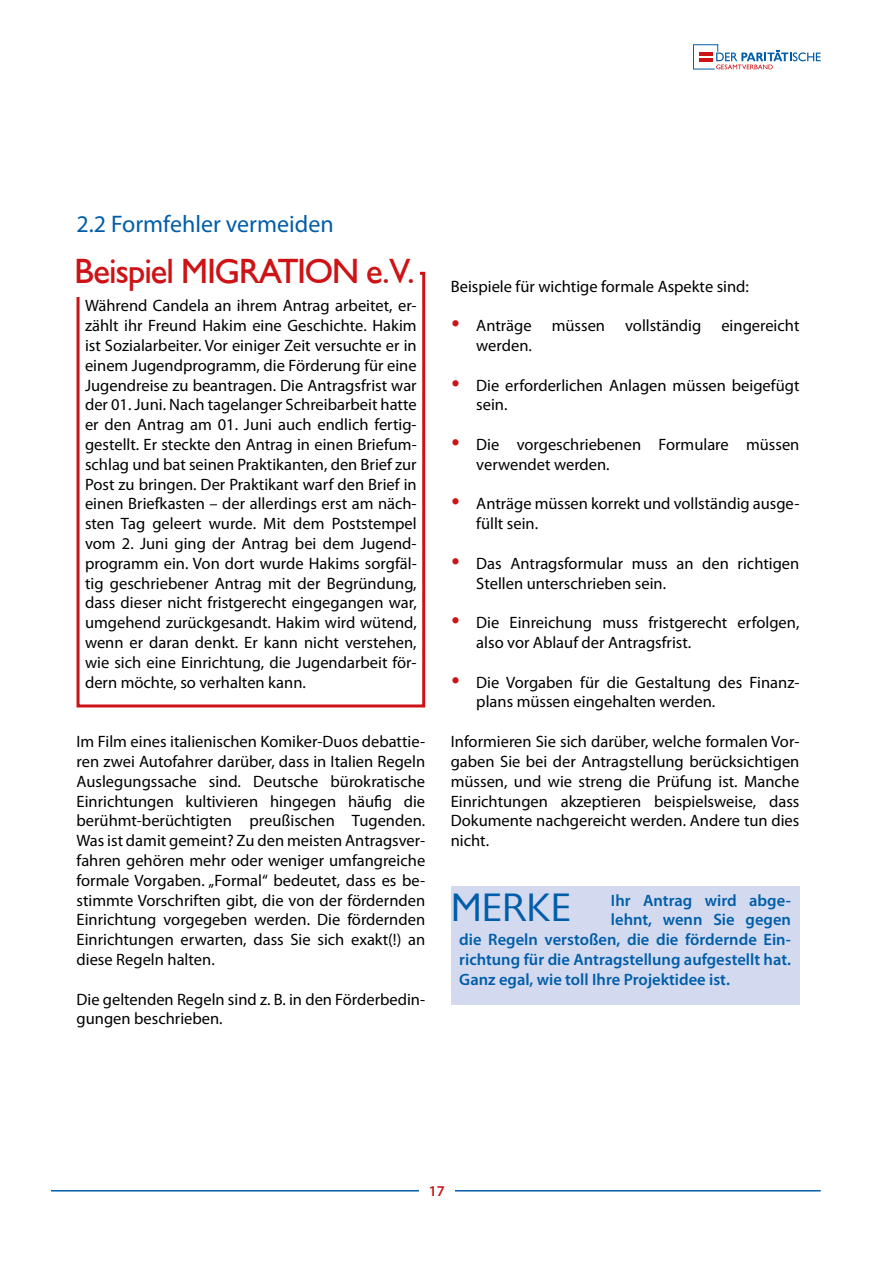
<style>
.page{position:relative;width:893px;height:1263px;background:#fff}
.page>*{position:absolute;margin:0;border:0;box-sizing:border-box;transform-origin:0 0}
.t1{font:40.8px "Chantilly";color:#005da9}
.t2{font:500 36px "Chantilly";letter-spacing:-.025em;color:#cd1316}
.t3{font:24px "Myriad Pro";color:#005da9}
.t4{font:16.5px/19.8px "Myriad Pro";color:#000}
.t5{font:600 16.5px "Myriad Pro";color:#005da9}
.t6{font:600 15px "Myriad Pro";color:#cd1316}
.s1{color:#cd1316}
</style>
<div class="page">
<hr style="left:51px;top:1190px;width:770px;height:1px;background:#005da9">
<div style="left:419px;top:1185px;width:36px;height:26px;background:#fff"></div>
<svg style="left:693px;top:44px;width:128px;height:25px"></svg>
<div style="left:451px;top:886px;width:348px;height:118px;background:#d3daf0"></div>
<div style="left:77px;top:272px;width:348px;height:435px;border:3px solid #cd1316"></div>
<div style="left:74px;top:252px;width:346px;height:44px;background:#fff"></div>
<h3 class="t3" style="left:77px;top:209px;width:259px">2.2 Formfehler vermeiden</h3>
<h2 class="t2" style="left:74px;top:252px;width:342px">Beispiel Migration e.V.</h2>
<p class="t4" style="left:85px;top:296px;width:333px;text-align:justify">Während Candela an ihrem Antrag arbeitet, er&shy;zählt ihr Freund Hakim eine Geschichte. Hakim ist Sozialarbeiter. Vor einiger Zeit versuchte er in einem Jugendprogramm, die Förderung für eine Jugendreise zu beantragen. Die Antragsfrist war der 01. Juni. Nach tagelanger Schreibarbeit hatte er den Antrag am 01. Juni auch endlich fertig&shy;gestellt. Er steckte den Antrag in einen Briefum&shy;schlag und bat seinen Praktikanten, den Brief zur Post zu bringen. Der Praktikant warf den Brief in einen Briefkasten – der allerdings erst am näch&shy;sten Tag geleert wurde. Mit dem Poststempel vom 2. Juni ging der Antrag bei dem Jugend&shy;programm ein. Von dort wurde Hakims sorgfäl&shy;tig geschriebener Antrag mit der Begründung, dass dieser nicht fristgerecht eingegangen war, umgehend zurückgesandt. Hakim wird wütend, wenn er daran denkt. Er kann nicht verstehen, wie sich eine Einrichtung, die Jugendarbeit för&shy;dern möchte, so verhalten kann.</p>
<p class="t4" style="left:77px;top:731px;width:350px;text-align:justify">Im Film eines italienischen Komiker-Duos debattie&shy;ren zwei Autofahrer darüber, dass in Italien Regeln Auslegungssache sind. Deutsche bürokratische Einrichtungen kultivieren hingegen häufig die berühmt-berüchtigten preußischen Tugenden.<br>Was ist damit gemeint? Zu den meisten Antragsver&shy;fahren gehören mehr oder weniger umfangreiche formale Vorgaben. „Formal“ bedeutet, dass es be&shy;stimmte Vorschriften gibt, die von der fördernden Einrichtung vorgegeben werden. Die fördernden Einrichtungen erwarten, dass Sie sich exakt(!) an diese Regeln halten.</p>
<p class="t4" style="left:77px;top:989px;width:350px">Die geltenden Regeln sind z. B. in den Förderbedin&shy;gungen beschrieben.</p>
<p class="t4" style="left:451px;top:276px;width:300px">Beispiele für wichtige formale Aspekte sind:</p>
<p class="t4" style="left:476px;top:316px;width:325px;text-indent:-26px"><span class="s1">•</span> Anträge müssen vollständig eingereicht werden.</p>
<p class="t4" style="left:476px;top:375px;width:325px;text-indent:-26px"><span class="s1">•</span> Die erforderlichen Anlagen müssen beigefügt sein.</p>
<p class="t4" style="left:476px;top:434px;width:325px;text-indent:-26px"><span class="s1">•</span> Die vorgeschriebenen Formulare müssen verwendet werden.</p>
<p class="t4" style="left:476px;top:494px;width:325px;text-indent:-26px"><span class="s1">•</span> Anträge müssen korrekt und vollständig ausge&shy;füllt sein.</p>
<p class="t4" style="left:476px;top:553px;width:325px;text-indent:-26px"><span class="s1">•</span> Das Antragsformular muss an den richtigen<br>Stellen unterschrieben sein.</p>
<p class="t4" style="left:476px;top:613px;width:325px;text-indent:-26px"><span class="s1">•</span> Die Einreichung muss fristgerecht erfolgen, also vor Ablauf der Antragsfrist.</p>
<p class="t4" style="left:476px;top:672px;width:325px;text-indent:-26px"><span class="s1">•</span> Die Vorgaben für die Gestaltung des Finanz&shy;plans müssen eingehalten werden.</p>
<p class="t4" style="left:451px;top:731px;width:350px;text-align:justify">Informieren Sie sich darüber, welche formalen Vor&shy;gaben Sie bei der Antragstellung berücksichtigen müssen, und wie streng die Prüfung ist. Manche Einrichtungen akzeptieren beispielsweise, dass Dokumente nachgereicht werden. Andere tun dies nicht.</p>
<p class="t5" style="left:611px;top:889px;width:181px">Ihr Antrag wird abge-</p>
<p class="t5" style="left:611px;top:909px;width:182px">lehnt, wenn Sie gegen</p>
<p class="t5" style="left:459px;top:929px;width:333px">die Regeln verstoßen, die die fördernde Ein-</p>
<p class="t5" style="left:459px;top:949px;width:333px">richtung für die Antragstellung aufgestellt hat.</p>
<p class="t5" style="left:459px;top:969px;width:272px">Ganz egal, wie toll Ihre Projektidee ist.</p>
<h1 class="t1" style="left:451px;top:886px;width:26px">MER</h1>
<h1 class="t1" style="left:527px;top:886px;width:41px">KE</h1>
<p class="t6" style="left:429px;top:1182px;width:18px">17</p>
</div>
